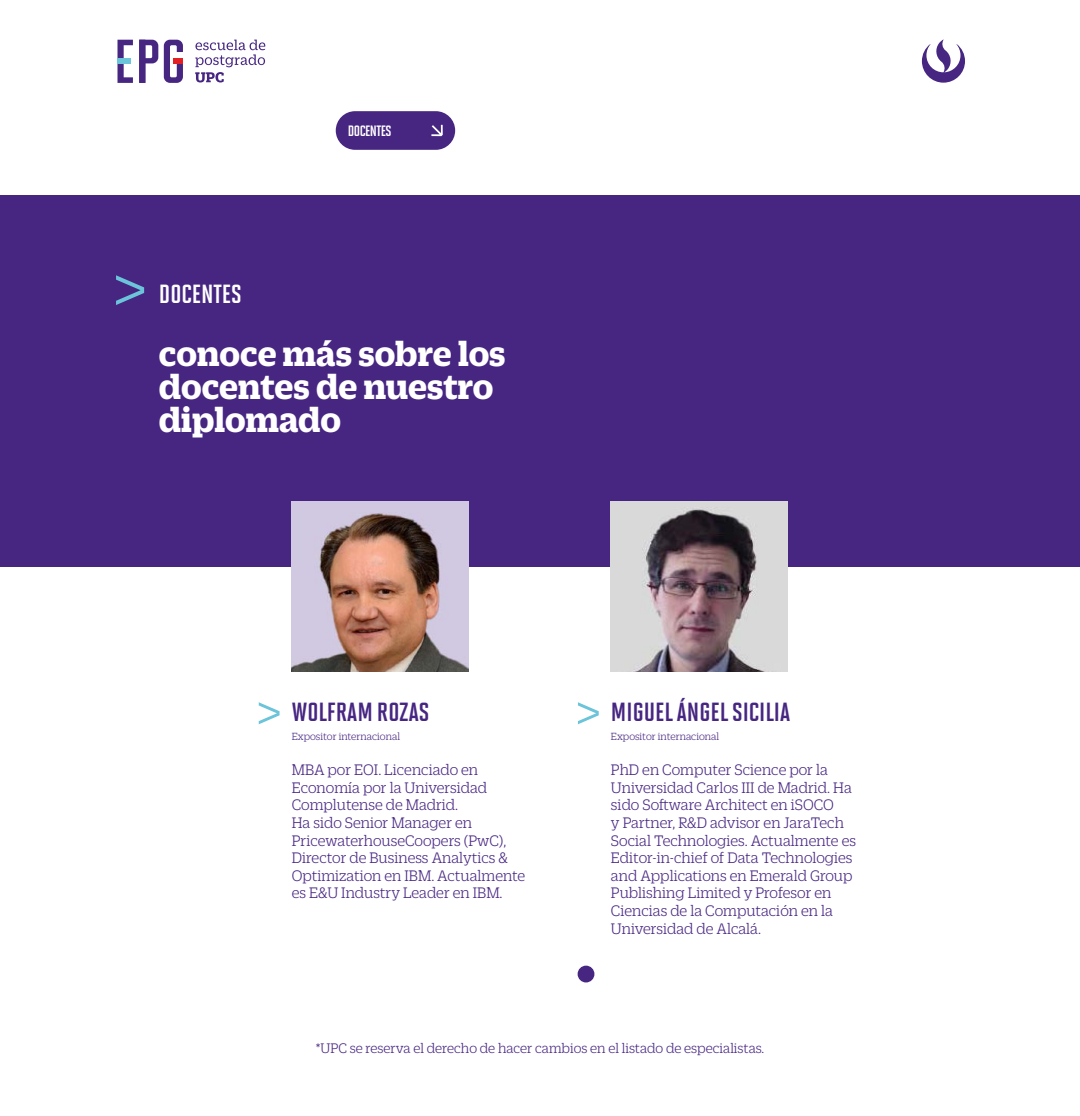
<style>
.page{position:relative;width:1080px;height:1116px;background:#fff}
.page>*{position:absolute;margin:0;border:0;box-sizing:border-box;transform-origin:0 0}
.t1{font:700 37.5px/33px "Zizou Slab";color:#fff}
.t2{font:26.25px "Solano Gothic MVB Std Bd Cap";color:#472682}
.t3{font:26.25px "Solano Gothic MVB Std Bd Cap";color:#fff}
.t4{font:300 16.5px/17.6px "Zizou Slab";color:#472682}
.t5{font:300 15px "Zizou Slab";color:#472682}
.t6{font:15px "Solano Gothic MVB Std Bd Cap";letter-spacing:-.035em;color:#fff}
.t7{font:300 11.25px "Zizou Slab";color:#472682}
</style>
<div class="page">
<div style="left:0;top:195px;width:1080px;height:372px;background:#472682"></div>
<svg style="left:116px;top:275px;width:28px;height:30px"></svg>
<svg style="left:922px;top:40px;width:43px;height:43px"></svg>
<svg style="left:195px;top:40px;width:70px;height:42px"></svg>
<svg style="left:118px;top:40px;width:15px;height:43px"></svg>
<div style="left:118px;top:58px;width:13px;height:6px;background:#6bc4d9"></div>
<svg style="left:164px;top:40px;width:19px;height:43px"></svg>
<svg style="left:139px;top:40px;width:19px;height:43px"></svg>
<div style="left:173px;top:58px;width:10px;height:6px;background:#e32124"></div>
<div style="left:578px;top:966px;width:16px;height:16px;background:#472682;border:2px solid #472682;border-radius:50%"></div>
<svg style="left:259px;top:702px;width:21px;height:22px"></svg>
<img style="left:292px;top:501px;width:176px;height:170px">
<svg style="left:578px;top:702px;width:21px;height:22px"></svg>
<img style="left:611px;top:501px;width:176px;height:170px">
<div style="left:336px;top:111px;width:119px;height:39px;background:#472682;border-radius:19px"></div>
<svg style="left:431px;top:125px;width:12px;height:11px"></svg>
<p class="t6" style="left:348px;top:122px;width:45px">DOCENTES</p>
<h2 class="t3" style="left:159px;top:279px;width:84px">DOCENTES</h2>
<h1 class="t1" style="left:159px;top:334px;width:348px">conoce más sobre los docentes de nuestro diplomado</h1>
<h2 class="t2" style="left:292px;top:698px;width:139px">WOLFRAMROZAS</h2>
<p class="t7" style="left:292px;top:730px;width:110px">Expositor internacional</p>
<p class="t4" style="left:292px;top:760px;width:235px">MBA por EOI. Licenciado en<br>Economía por la Universidad<br>Complutense de Madrid.<br>Ha sido Senior Manager en<br>PricewaterhouseCoopers (PwC ,(<br>Director de Business Analytics &amp;<br>Optimization en IBM. Actualmente es U&amp;E Industry Leader en IBM.</p>
<h2 class="t2" style="left:611px;top:698px;width:181px">MIGUELÁNGELSICILIA</h2>
<p class="t7" style="left:611px;top:730px;width:110px">Expositor internacional</p>
<p class="t4" style="left:611px;top:760px;width:247px">PhD en Computer Science por la Universidad Carlos III de Madrid. Ha sido Software Architect en iSOCO<br>y Partner D&amp;R, advisor en JaraTech Social Technologies. Actualmente es Editor i n- -chief of Data Technologies and Applications en Emerald Group Publishing Limited y Profesor en Ciencias de la Computación en la Universidad de Alcalá.</p>
<p class="t5" style="left:316px;top:1039px;width:450px">*UPC se reserva el derecho de hacer cambios en el listado de especialistas.</p>
</div>
